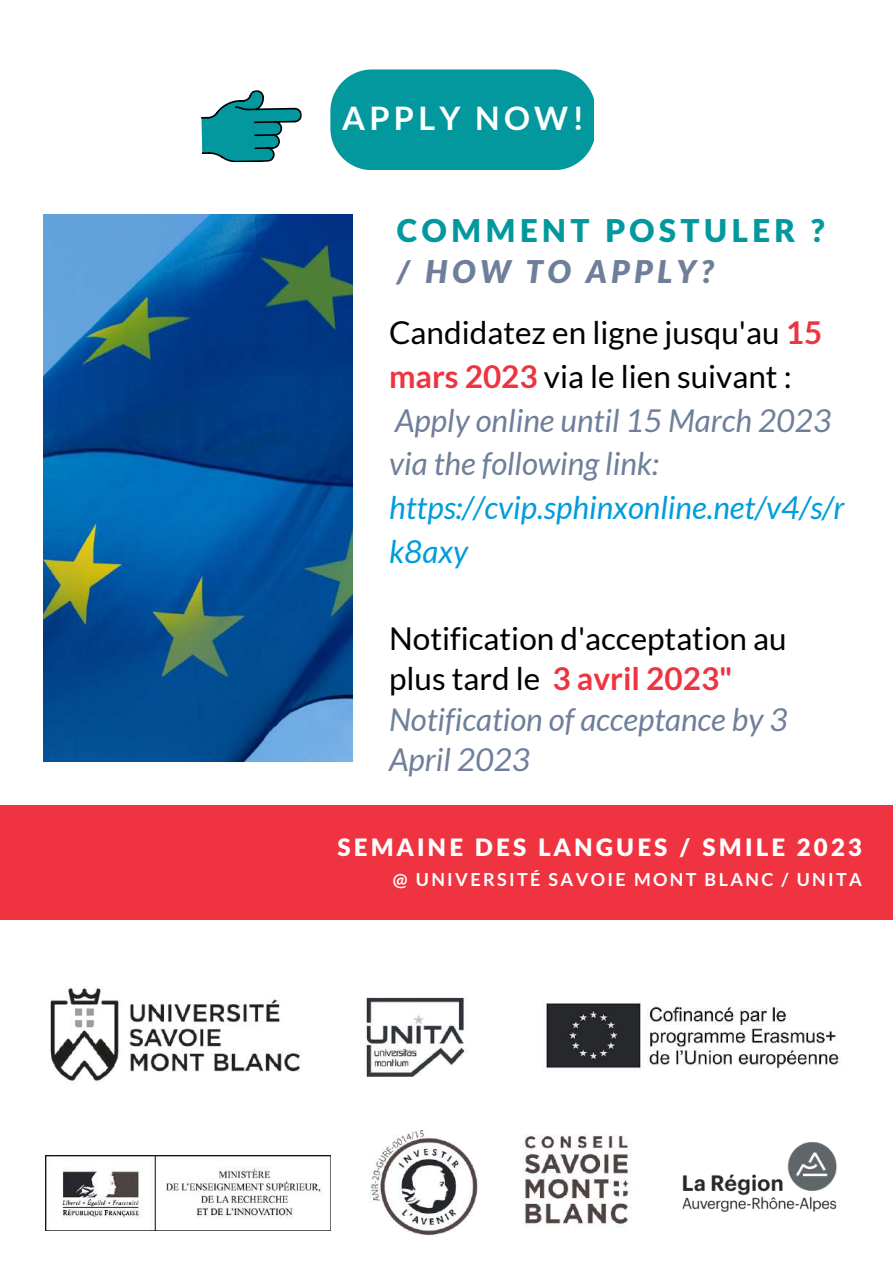
<style>
.page{position:relative;width:893px;height:1264px;background:#fff}
.page>*{position:absolute;margin:0;border:0;box-sizing:border-box;transform-origin:0 0}
.t1{font:700 32.4px "Lato";letter-spacing:.13em;color:#fff}
.t2{font:italic 31.5px/43.8px "Lato";color:#6f7f9a}
.t3{font:31.5px/40.5px "Lato";color:#000}
.t4{font:italic 31.5px/43.8px "Lato";color:#009cdd}
.t5{font:900 31.5px "Lato Latin";letter-spacing:.13em;color:#03989e}
.t6{font:italic 900 31.5px "Lato";letter-spacing:.13em;color:#6f7f9a}
.t7{font:900 24px "Lato Latin";letter-spacing:.13em;color:#fff}
.t8{font:700 18px "Lato";letter-spacing:.13em;color:#fff}
.s1{font-style:normal;color:#000}
.s2{font-weight:700;font-style:normal;color:#ef3340}
.s3{font-weight:700;color:#ef3340}
.s4{font-style:italic;color:#6f7f9a}
</style>
<div class="page">
<img style="left:43px;top:215px;width:309px;height:546px">
<div style="left:0;top:806px;width:892px;height:113px;background:#ef3340"></div>
<img style="left:682px;top:1142px;width:155px;height:70px">
<img style="left:523px;top:1135px;width:109px;height:93px">
<img style="left:45px;top:1155px;width:285px;height:75px">
<img style="left:50px;top:988px;width:251px;height:95px">
<img style="left:543px;top:1002px;width:297px;height:69px">
<img style="left:370px;top:1130px;width:108px;height:105px">
<svg style="left:330px;top:69px;width:264px;height:101px;background:#129ea3"></svg>
<svg style="left:201px;top:90px;width:101px;height:73px"></svg>
<img style="left:365px;top:996px;width:100px;height:81px">
<p class="t1" style="left:342px;top:98px;width:243px">APPLY NOW!</p>
<p class="t5" style="left:396px;top:217px;width:430px">COMMENT POSTULER ?</p>
<p class="t6" style="left:396px;top:257px;width:319px">/ HOW TO APPLY?</p>
<p class="t2" style="left:389px;top:310px;width:443px"><span class="s1">Candidatez en ligne jusqu'au</span> <span class="s2">15 mars 2023</span> <span class="s1">via le lien suivant :<br></span>Apply online until 15 March 2023 via the following link:</p>
<p class="t4" style="left:389px;top:485px;width:457px">https://cvip.sphinxonline.net/v4/s/r k8axy</p>
<p class="t3" style="left:389px;top:617px;width:400px">Notification d'acceptation au plus tard le <span class="s3">3 avril 2023"<br></span><span class="s4">Notification of acceptance by 3<br>April 2023</span></p>
<p class="t7" style="left:337px;top:836px;width:526px">SEMAINE DES LANGUES / SMILE 2023</p>
<p class="t8" style="left:393px;top:868px;width:470px">@ UNIVERSITÉ SAVOIE MONT BLANC / UNITA</p>
</div>
